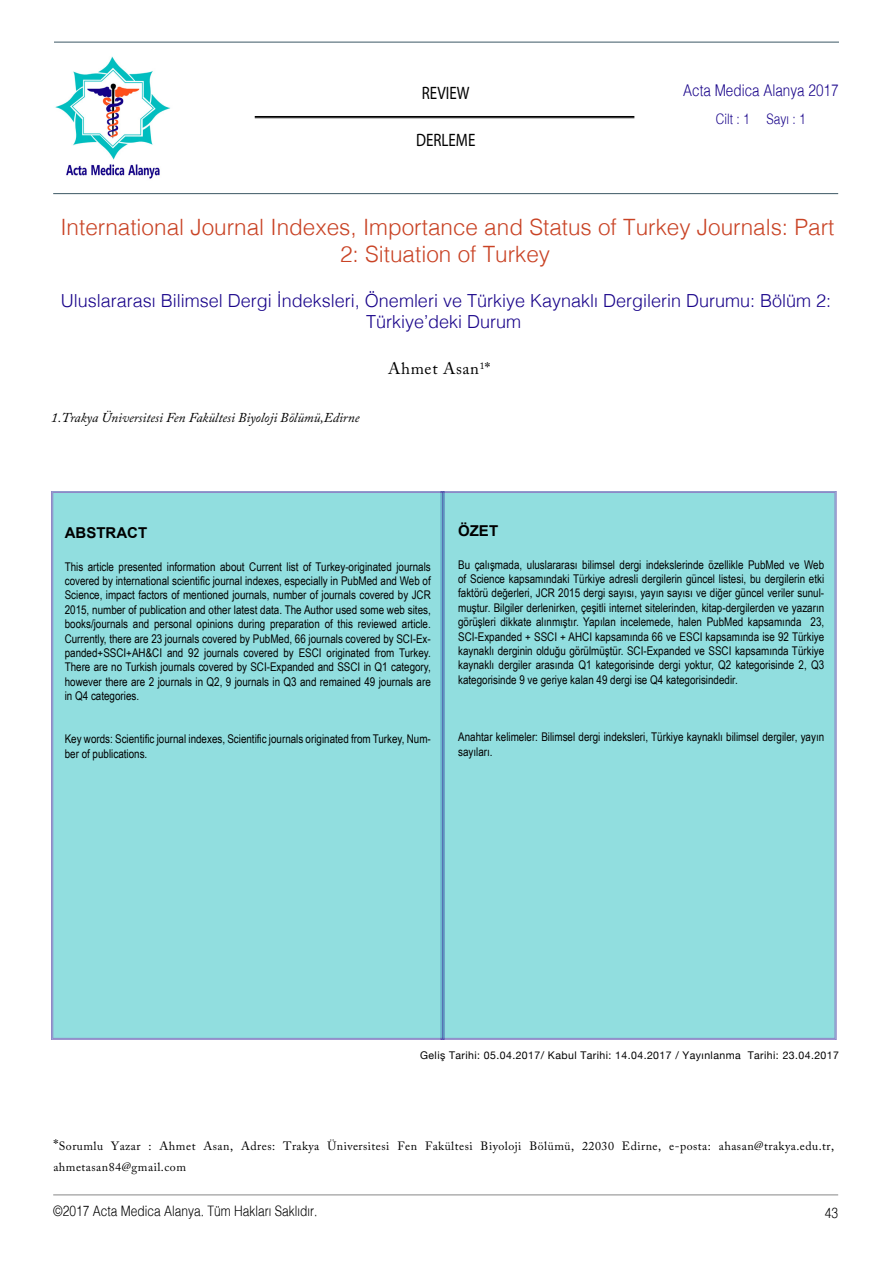
<style>
.page{position:relative;width:893px;height:1263px;background:#fff}
.page>*{position:absolute;margin:0;border:0;box-sizing:border-box;transform-origin:0 0}
.t1{font:300 22.5px/27px "Helvetica";color:#c94325;text-align:center}
.t2{font:300 18px/21.6px "Helvetica";color:#19048a;text-align:center}
.t3{font:18px "Myriad Pro";color:#000;scale:.83 1}
.Ana_Metin_Al__ActaMe{font:16.5px "Adobe Caslon Pro";letter-spacing:.04em;color:#000}
.t4{font:300 16.2px "Helv";color:#19048a;scale:.83 1}
.t5{font:700 15px "Arial";color:#000}
.t6{font:300 14.4px "Helv";color:#000;scale:.83 1}
.t7{font:300 14.4px "Helv";color:#19048a;scale:.83 1}
.Kurumlar{font:italic 13.5px "Adobe Caslon Pro";color:#000}
.Özet_Metin_Al__ActaM{font:12px/14.4px "Arial Narrow";color:#000;text-align:justify}
.Ana_Metin_Al__ActaMe-2{font:12px/21px "Adobe Caslon Pro";letter-spacing:.04em;color:#000}
.Ana_Metin_Al__ActaMe-3{font:10.65px "Helvetica Neue";letter-spacing:.04em;color:#000}
.s1{font-size:15px}
</style>
<div class="page">
<hr style="left:54px;top:42px;width:785px;height:1px;background:#3c5764">
<hr style="left:53px;top:193px;width:785px;height:1px;background:#3c5764">
<hr style="left:53px;top:1194px;width:785px;height:1px;background:#000">
<img style="left:55px;top:56px;width:115px;height:123px">
<hr style="left:255px;top:116px;width:379px;height:1px;background:#000">
<hr style="left:255px;top:117px;width:379px;height:1px;background:#000">
<div style="left:444px;top:491px;width:392px;height:549px;background:#91dedf"></div>
<div style="left:51px;top:491px;width:393px;height:549px;background:#91dedf"></div>
<p class="t3" style="left:422px;top:82px;width:59px">REVIEW</p>
<p class="t3" style="left:416px;top:129px;width:73px">DERLEME</p>
<h3 class="t4" style="left:683px;top:80px;width:189px">Acta Medica Alanya 2017</h3>
<p class="t7" style="left:716px;top:110px;width:110px">Cilt : 1 Sayı : 1</p>
<p class="t1" style="left:60px;top:212px;width:776px">International Journal Indexes, Importance and Status of Turkey Journals: Part<br>2: Situation of Turkey</p>
<p class="t2" style="left:61px;top:288px;width:772px">Uluslararası Bilimsel Dergi İndeksleri, Önemleri ve Türkiye Kaynaklı Dergilerin Durumu: Bölüm 2:<br>Türkiye’deki Durum</p>
<p class="Kurumlar" style="left:51px;top:410px;width:310px">1.Trakya Üniversitesi Fen Fakültesi Biyoloji Bölümü,Edirne</p>
<p class="Ana_Metin_Al__ActaMe" style="left:388px;top:359px;width:104px">Ahmet Asan<sup>1</sup>*</p>
<p class="t5" style="left:65px;top:523px;width:84px">ABSTRACT</p>
<p class="Özet_Metin_Al__ActaM" style="left:65px;top:559px;width:368px">This article presented information about Current list of Turkey-originated journals covered by international scientific journal indexes, especially in PubMed and Web of Science, impact factors of mentioned journals, number of journals covered by JCR 2015, number of publication and other latest data. The Author used some web sites, books/journals and personal opinions during preparation of this reviewed article.<br>Currently, there are 23 journals covered by PubMed, 66 journals covered by SCI-Ex&shy;panded+SSCI+AH&amp;CI and 92 journals covered by ESCI originated from Turkey.<br>There are no Turkish journals covered by SCI-Expanded and SSCI in Q1 category, however there are 2 journals in Q2, 9 journals in Q3 and remained 49 journals are in Q4 categories.</p>
<p class="Özet_Metin_Al__ActaM" style="left:65px;top:731px;width:368px">Key words: Scientific journal indexes, Scientific journals originated from Turkey, Num&shy;ber of publications.</p>
<p class="t5" style="left:458px;top:521px;width:42px">ÖZET</p>
<p class="Özet_Metin_Al__ActaM" style="left:458px;top:557px;width:368px">Bu çalışmada, uluslararası bilimsel dergi indekslerinde özellikle PubMed ve Web of Science kapsamındaki Türkiye adresli dergilerin güncel listesi, bu dergilerin etki faktörü değerleri, JCR 2015 dergi sayısı, yayın sayısı ve diğer güncel veriler sunul&shy;muştur. Bilgiler derlenirken, çeşitli internet sitelerinden, kitap-dergilerden ve yazarın görüşleri dikkate alınmıştır. Yapılan incelemede, halen PubMed kapsamında 23, SCI-Expanded + SSCI + AHCI kapsamında 66 ve ESCI kapsamında ise 92 Türkiye kaynaklı derginin olduğu görülmüştür. SCI-Expanded ve SSCI kapsamında Türkiye kaynaklı dergiler arasında Q1 kategorisinde dergi yoktur, Q2 kategorisinde 2, Q3 kategorisinde 9 ve geriye kalan 49 dergi ise Q4 kategorisindedir.</p>
<p class="Özet_Metin_Al__ActaM" style="left:458px;top:729px;width:368px">Anahtar kelimeler: Bilimsel dergi indeksleri, Türkiye kaynaklı bilimsel dergiler, yayın sayıları.</p>
<p class="Ana_Metin_Al__ActaMe-3" style="left:420px;top:1048px;width:420px">Geliş Tarihi: 05.04.2017/ Kabul Tarihi: 14.04.2017 / Yayınlanma Tarihi: 23.04.2017</p>
<p class="Ana_Metin_Al__ActaMe-2" style="left:53px;top:1136px;width:782px"><span class="s1">*</span>Sorumlu Yazar : Ahmet Asan, Adres: Trakya Üniversitesi Fen Fakültesi Biyoloji Bölümü, 22030 Edirne, e-posta: ahasan@trakya.edu.tr, ahmetasan84@gmail.com</p>
<p class="t6" style="left:53px;top:1202px;width:320px">©2017 Acta Medica Alanya. Tüm Hakları Saklıdır.</p>
<p class="t6" style="left:825px;top:1204px;width:18px">43</p>
</div>
